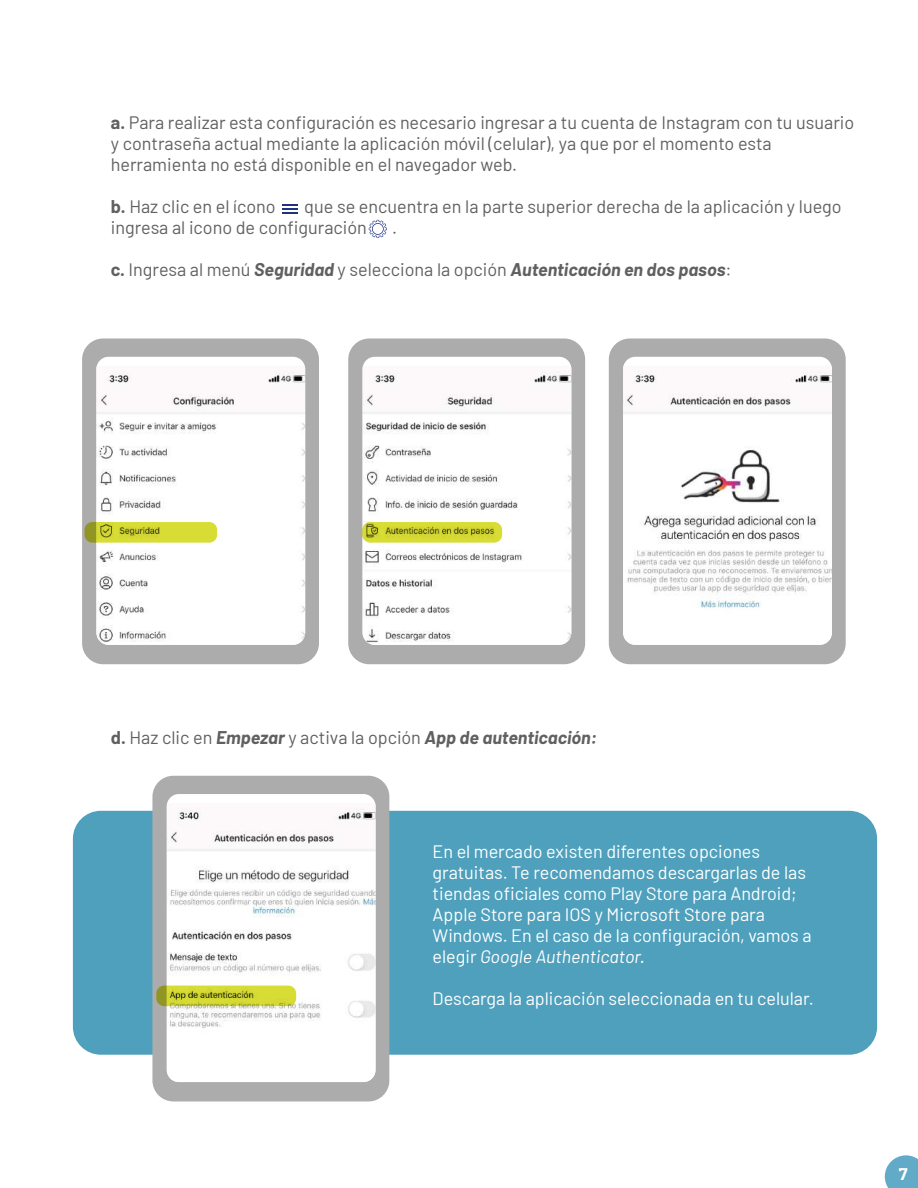
<style>
.page{position:relative;width:918px;height:1188px;background:#fff}
.page>*{position:absolute;margin:0;border:0;box-sizing:border-box;transform-origin:0 0}
.t1{font:18px/21px "Barlow";color:#606060}
.t2{font:18px/21px "Barlow";color:#fff}
.t3{font:italic 700 18px "Barlow";color:#606060}
.t4{font:700 16.5px "Barlow";color:#fff;scale:1.08 1}
.s1{font-weight:700}
.s2{font-weight:700;font-style:italic}
.s3{font-style:normal}
.s4{font-weight:400;font-style:normal}
.s5{font-style:italic}
</style>
<div class="page">
<div style="left:73px;top:811px;width:804px;height:244px;background:#4ea0bd;border-radius:28px"></div>
<svg style="left:282px;top:204px;width:16px;height:9px"></svg>
<svg style="left:369px;top:220px;width:18px;height:18px"></svg>
<div style="left:82px;top:339px;width:237px;height:325px;background:#acacad;border-radius:21px"></div>
<div style="left:96px;top:357px;width:209px;height:288px;background:#fff;border-radius:12px"></div>
<img style="left:96px;top:366px;width:209px;height:279px">
<div style="left:348px;top:339px;width:237px;height:325px;background:#acacad;border-radius:21px"></div>
<div style="left:363px;top:357px;width:208px;height:288px;background:#fff;border-radius:12px"></div>
<img style="left:363px;top:371px;width:208px;height:274px">
<svg style="left:85px;top:522px;width:132px;height:21px;background:#c9ce34"></svg>
<svg style="left:362px;top:522px;width:140px;height:21px;background:#c6cb34"></svg>
<div style="left:609px;top:339px;width:237px;height:325px;background:#acacad;border-radius:21px"></div>
<div style="left:623px;top:357px;width:209px;height:288px;background:#fff;border-radius:12px"></div>
<img style="left:623px;top:366px;width:209px;height:279px">
<div style="left:152px;top:776px;width:237px;height:325px;background:#acacad;border-radius:21px"></div>
<div style="left:167px;top:794px;width:209px;height:288px;background:#fff;border-radius:12px"></div>
<img style="left:167px;top:803px;width:209px;height:279px">
<svg style="left:156px;top:986px;width:140px;height:20px;background:#c2c72f"></svg>
<svg style="left:885px;top:1155px;width:33px;height:33px"></svg>
<p class="t1" style="left:111px;top:111px;width:745px"><span class="s1">a.</span> Para realizar esta configuración es necesario ingresar a tu cuenta de Instagram con tu usuario y contraseña actual mediante la aplicación móvil (celular), ya que por el momento esta herramienta no está disponible en el navegador web.</p>
<p class="t1" style="left:111px;top:195px;width:166px"><span class="s1">b.</span> Haz clic en el ícono</p>
<p class="t1" style="left:111px;top:195px;width:732px;text-indent:193px">que se encuentra en la parte superior derecha de la aplicación y luego ingresa al icono de configuración</p>
<p class="t1" style="left:392px;top:216px;width:7px">.</p>
<p class="t1" style="left:111px;top:258px;width:622px"><span class="s1">c.</span> Ingresa al menú <span class="s2">Seguridad</span> y selecciona la opción <span class="s2">Autenticación en dos pasos</span>:</p>
<p class="t3" style="left:111px;top:724px;width:488px"><span class="s3">d.</span> <span class="s4">Haz clic en</span> Empezar <span class="s4">y activa la opción</span> App de autenticación:</p>
<p class="t2" style="left:433px;top:840px;width:381px">En el mercado existen diferentes opciones gratuitas. Te recomendamos descargarlas de las tiendas oficiales como Play Store para Android; Apple Store para IOS y Microsoft Store para Windows. En el caso de la configuración, vamos a elegir <span class="s5">Google Authenticator.</span></p>
<p class="t2" style="left:433px;top:987px;width:383px">Descarga la aplicación seleccionada en tu celular.</p>
<p class="t4" style="left:899px;top:1162px;width:10px">7</p>
</div>
